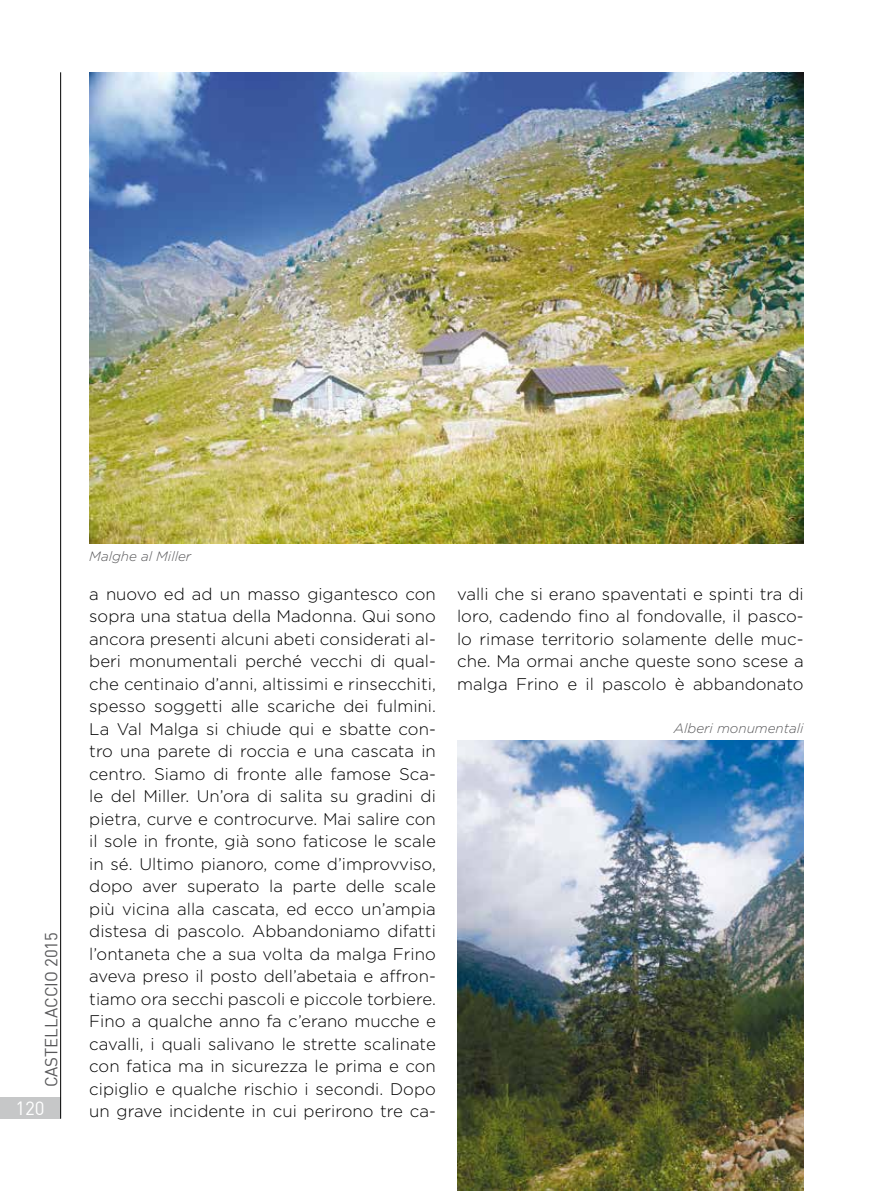
<style>
.page{position:relative;width:893px;height:1191px;background:#fff}
.page>*{position:absolute;margin:0;border:0;box-sizing:border-box;transform-origin:0 0}
.t1{font:18.75px "DIN";color:#fff}
.t2{font:17.25px "DIN";color:#58585a}
.t3{font:300 16.8px/22.5px "Gotham";color:#000;text-align:justify}
.t4{font:italic 300 13.5px "Gotham";color:#58585a}
</style>
<div class="page">
<div style="left:0;top:1097px;width:61px;height:21px;background:#c6c7c8"></div>
<hr style="left:60px;top:72px;width:1px;height:1046px;background:#000">
<img style="left:457px;top:740px;width:347px;height:451px">
<img style="left:89px;top:72px;width:715px;height:471px">
<p class="t2" style="left:40px;top:1087px;width:157px;rotate:-90deg">CASTELLACCIO 2015</p>
<p class="t1" style="left:15px;top:1096px;width:31px">120</p>
<p class="t4" style="left:89px;top:549px;width:103px">Malghe al Miller</p>
<p class="t3" style="left:89px;top:582px;width:348px">a nuovo ed ad un masso gigantesco con sopra una statua della Madonna. Qui sono ancora presenti alcuni abeti considerati al&shy;beri monumentali perché vecchi di qual&shy;che centinaio d’anni, altissimi e rinsecchiti, spesso soggetti alle scariche dei fulmini.<br>La Val Malga si chiude qui e sbatte con&shy;tro una parete di roccia e una cascata in centro. Siamo di fronte alle famose Sca&shy;le del Miller. Un’ora di salita su gradini di pietra, curve e controcurve. Mai salire con il sole in fronte, già sono faticose le scale in sé. Ultimo pianoro, come d’improvviso, dopo aver superato la parte delle scale più vicina alla cascata, ed ecco un’ampia distesa di pascolo. Abbandoniamo difatti l’ontaneta che a sua volta da malga Frino aveva preso il posto dell’abetaia e affron&shy;tiamo ora secchi pascoli e piccole torbiere.<br>Fino a qualche anno fa c’erano mucche e cavalli, i quali salivano le strette scalinate con fatica ma in sicurezza le prima e con cipiglio e qualche rischio i secondi. Dopo un grave incidente in cui perirono tre ca-</p>
<p class="t3" style="left:457px;top:582px;width:348px">valli che si erano spaventati e spinti tra di loro, cadendo fino al fondovalle, il pasco&shy;lo rimase territorio solamente delle muc&shy;che. Ma ormai anche queste sono scese a malga Frino e il pascolo è abbandonato</p>
<p class="t4" style="left:674px;top:720px;width:131px">Alberi monumentali</p>
</div>
